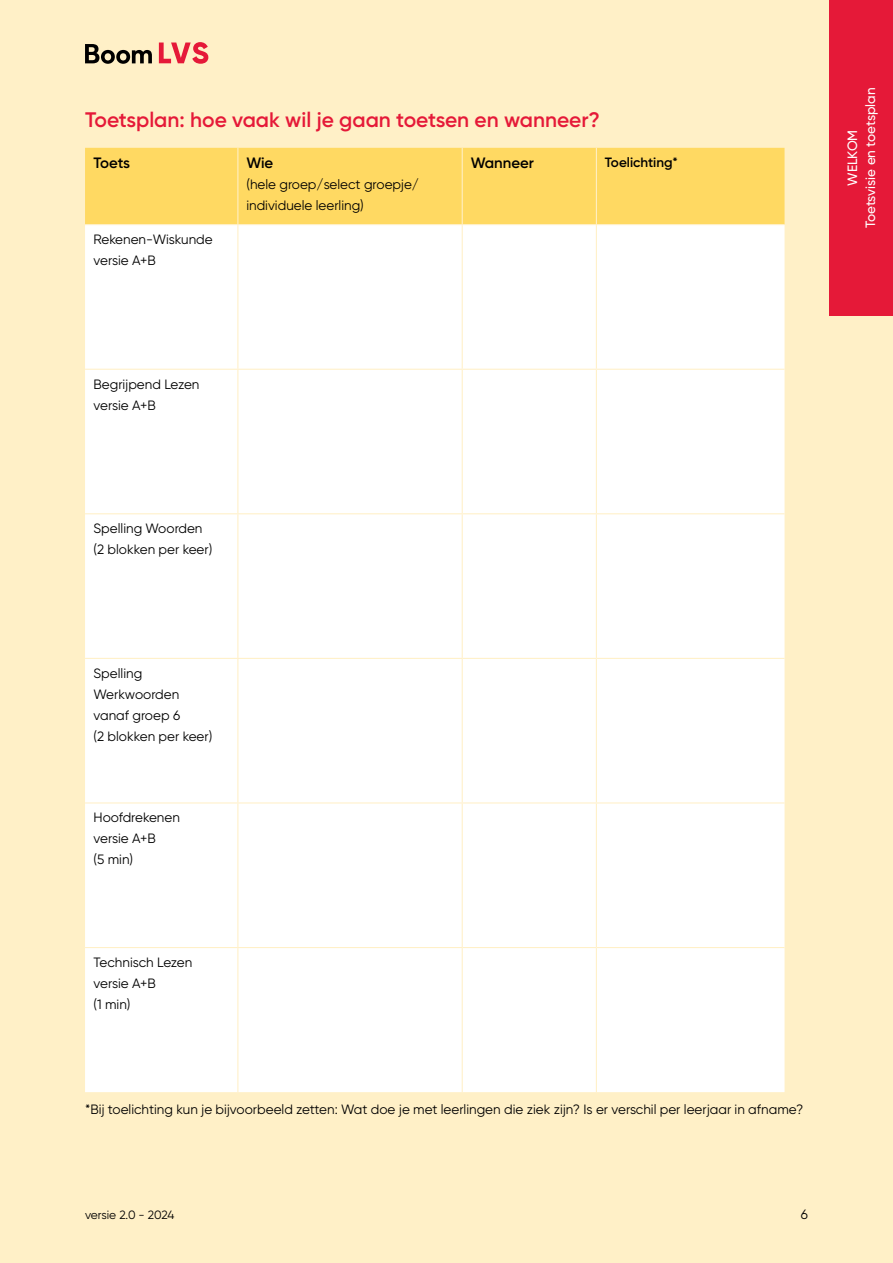
<style>
.page{position:relative;width:893px;height:1263px;background:#fff0c7}
.page>*{position:absolute;margin:0;border:0;box-sizing:border-box;transform-origin:0 0}
.t1{font:600 21px "Gilroy";color:#e51938}
.t2{font:600 15px "Gilroy";color:#000}
.t3{font:13.5px/21px "Gilroy";color:#000}
.t4{font:500 13.5px/18px "Gilroy";color:#fff;text-align:center}
.t5{font:600 13.5px "Gilroy";color:#000}
.t6{font:12px "Gilroy";letter-spacing:-.01em;color:#000}
</style>
<div class="page">
<div style="left:85px;top:148px;width:699px;height:76px;background:#ffd962"></div>
<div style="left:85px;top:225px;width:699px;height:867px;background:#fff"></div>
<hr style="left:237px;top:148px;width:1px;height:76px;background:#fff0c7">
<hr style="left:462px;top:148px;width:1px;height:76px;background:#fff0c7">
<hr style="left:596px;top:148px;width:1px;height:76px;background:#fff0c7">
<hr style="left:237px;top:225px;width:1px;height:144px;background:#fff0c7">
<hr style="left:462px;top:225px;width:1px;height:144px;background:#fff0c7">
<hr style="left:596px;top:225px;width:1px;height:144px;background:#fff0c7">
<hr style="left:85px;top:369px;width:153px;height:1px;background:#fff0c7">
<hr style="left:238px;top:369px;width:224px;height:1px;background:#fff0c7">
<hr style="left:237px;top:370px;width:1px;height:143px;background:#fff0c7">
<hr style="left:462px;top:369px;width:134px;height:1px;background:#fff0c7">
<hr style="left:462px;top:370px;width:1px;height:143px;background:#fff0c7">
<hr style="left:596px;top:369px;width:188px;height:1px;background:#fff0c7">
<hr style="left:596px;top:370px;width:1px;height:143px;background:#fff0c7">
<hr style="left:85px;top:513px;width:153px;height:1px;background:#fff0c7">
<hr style="left:238px;top:513px;width:224px;height:1px;background:#fff0c7">
<hr style="left:237px;top:514px;width:1px;height:144px;background:#fff0c7">
<hr style="left:462px;top:513px;width:134px;height:1px;background:#fff0c7">
<hr style="left:462px;top:514px;width:1px;height:144px;background:#fff0c7">
<hr style="left:596px;top:513px;width:188px;height:1px;background:#fff0c7">
<hr style="left:596px;top:514px;width:1px;height:144px;background:#fff0c7">
<hr style="left:85px;top:658px;width:153px;height:1px;background:#fff0c7">
<hr style="left:238px;top:658px;width:224px;height:1px;background:#fff0c7">
<hr style="left:237px;top:659px;width:1px;height:143px;background:#fff0c7">
<hr style="left:462px;top:658px;width:134px;height:1px;background:#fff0c7">
<hr style="left:462px;top:659px;width:1px;height:143px;background:#fff0c7">
<hr style="left:596px;top:658px;width:188px;height:1px;background:#fff0c7">
<hr style="left:596px;top:659px;width:1px;height:143px;background:#fff0c7">
<hr style="left:85px;top:802px;width:153px;height:1px;background:#fff0c7">
<hr style="left:238px;top:802px;width:224px;height:1px;background:#fff0c7">
<hr style="left:237px;top:803px;width:1px;height:144px;background:#fff0c7">
<hr style="left:462px;top:802px;width:134px;height:1px;background:#fff0c7">
<hr style="left:462px;top:803px;width:1px;height:144px;background:#fff0c7">
<hr style="left:596px;top:802px;width:188px;height:1px;background:#fff0c7">
<hr style="left:596px;top:803px;width:1px;height:144px;background:#fff0c7">
<hr style="left:85px;top:947px;width:153px;height:1px;background:#fff0c7">
<hr style="left:238px;top:947px;width:224px;height:1px;background:#fff0c7">
<hr style="left:237px;top:948px;width:1px;height:144px;background:#fff0c7">
<hr style="left:462px;top:947px;width:134px;height:1px;background:#fff0c7">
<hr style="left:462px;top:948px;width:1px;height:144px;background:#fff0c7">
<hr style="left:596px;top:947px;width:188px;height:1px;background:#fff0c7">
<hr style="left:596px;top:948px;width:1px;height:144px;background:#fff0c7">
<div style="left:829px;top:0;width:64px;height:316px;background:#e51938"></div>
<svg style="left:85px;top:44px;width:67px;height:20px"></svg>
<svg style="left:159px;top:42px;width:49px;height:22px"></svg>
<h1 class="t1" style="left:85px;top:106px;width:516px">Toetsplan: hoe vaak wil je gaan toetsen en wanneer?</h1>
<p class="t2" style="left:94px;top:154px;width:38px">Toets</p>
<p class="t2" style="left:246px;top:154px;width:28px">Wie</p>
<p class="t3" style="left:246px;top:174px;width:174px">(hele groep/select groepje/ individuele leerling)</p>
<p class="t2" style="left:471px;top:154px;width:65px">Wanneer</p>
<p class="t5" style="left:605px;top:154px;width:75px">Toelichting*</p>
<p class="t3" style="left:94px;top:229px;width:121px">Rekenen-Wiskunde versie A+B</p>
<p class="t4" style="left:843px;top:228px;width:142px;rotate:-90deg">WELKOM<br>Toetsvisie en toetsplan</p>
<p class="t3" style="left:94px;top:373px;width:107px">Begrijpend Lezen versie A+B</p>
<p class="t3" style="left:94px;top:518px;width:120px">Spelling Woorden (2 blokken per keer)</p>
<p class="t3" style="left:94px;top:662px;width:120px">Spelling<br>Werkwoorden vanaf groep 6<br>(2 blokken per keer)</p>
<p class="t3" style="left:94px;top:807px;width:88px">Hoofdrekenen versie A+B<br>(5 min)</p>
<p class="t3" style="left:94px;top:951px;width:100px">Technisch Lezen versie A+B<br>(1 min)</p>
<p class="t3" style="left:85px;top:1098px;width:720px">*Bij toelichting kun je bijvoorbeeld zetten: Wat doe je met leerlingen die ziek zijn? Is er verschil per leerjaar in afname?</p>
<p class="t6" style="left:85px;top:1207px;width:91px">versie 2.0 - 2024</p>
<p class="t3" style="left:801px;top:1203px;width:9px">6</p>
</div>
